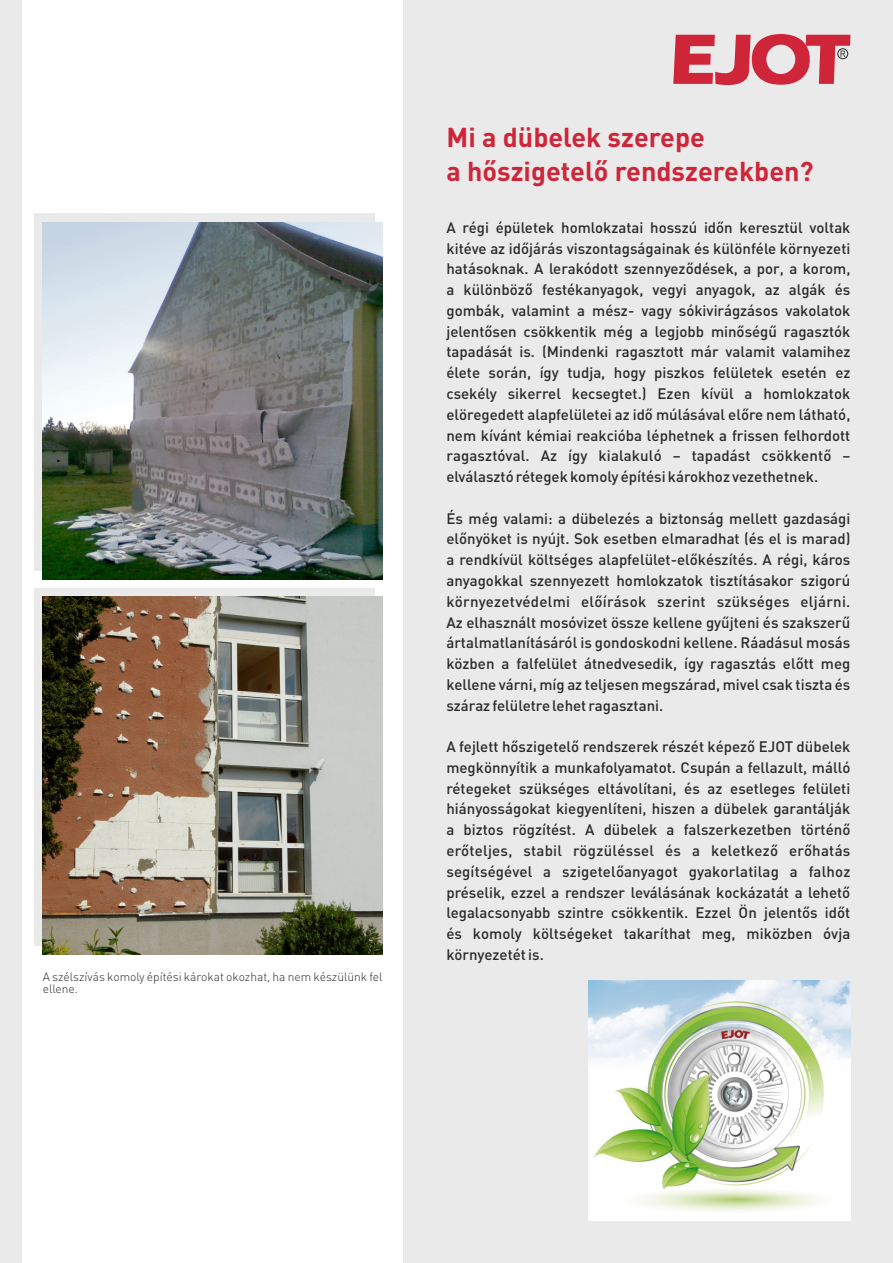
<style>
.page{position:relative;width:893px;height:1263px;background:#fff}
.page>*{position:absolute;margin:0;border:0;box-sizing:border-box;transform-origin:0 0}
.t1{font:700 27px/34px "DINCE";color:#ce2539}
.t2{font:500 15px/20.7px "DINCE";color:#2b2a29;text-align:justify}
.t3{font:300 12px/12.6px "DINCE";color:#2b2a29}
.t4{font:9px "Arial";color:#2b2a29;scale:.86 1}
</style>
<div class="page">
<div style="left:404px;top:0;width:489px;height:1263px;background:#ebeaea"></div>
<img style="left:588px;top:980px;width:262px;height:240px">
<div style="left:0;top:0;width:21px;height:1263px;background:#ebeaea"></div>
<div style="left:34px;top:214px;width:340px;height:357px;background:#ebeaea"></div>
<div style="left:34px;top:588px;width:340px;height:358px;background:#ebeaea"></div>
<img style="left:43px;top:222px;width:340px;height:358px">
<img style="left:43px;top:597px;width:340px;height:357px">
<svg style="left:673px;top:34px;width:177px;height:51px"></svg>
<div style="left:837px;top:48px;width:11px;height:11px;border:1px solid #2b2a29;border-radius:50%"></div>
<p class="t3" style="left:43px;top:971px;width:341px">A szélszívás komoly építési károkat okozhat, ha nem készülünk fel ellene.</p>
<p class="t4" style="left:840px;top:50px;width:8px">R</p>
<h1 class="t1" style="left:446px;top:122px;width:369px">Mi a dübelek szerepe<br>a hőszigetelő rendszerekben?</h1>
<p class="t2" style="left:446px;top:218px;width:406px">A régi épületek homlokzatai hosszú időn keresztül voltak kitéve az időjárás viszontagságainak és különféle környezeti hatásoknak. A lerakódott szennyeződések, a por, a korom, a különböző festékanyagok, vegyi anyagok, az algák és gombák, valamint a mész- vagy sókivirágzásos vakolatok jelentősen csökkentik még a legjobb minőségű ragasztók tapadását is. (Mindenki ragasztott már valamit valamihez élete során, így tudja, hogy piszkos felületek esetén ez csekély sikerrel kecsegtet.) Ezen kívül a homlokzatok elöregedett alapfelületei az idő múlásával előre nem látható, nem kívánt kémiai reakcióba léphetnek a frissen felhordott ragasztóval. Az így kialakuló – tapadást csökkentő – elválasztó rétegek komoly építési károkhoz vezethetnek.</p>
<p class="t2" style="left:446px;top:509px;width:405px">És még valami: a dübelezés a biztonság mellett gazdasági előnyöket is nyújt. Sok esetben elmaradhat (és el is marad) a rendkívül költséges alapfelület-előkészítés. A régi, káros anyagokkal szennyezett homlokzatok tisztításakor szigorú környezetvédelmi előírások szerint szükséges eljárni.<br>Az elhasznált mosóvizet össze kellene gyűjteni és szakszerű ártalmatlanításáról is gondoskodni kellene. Ráadásul mosás közben a falfelület átnedvesedik, így ragasztás előtt meg kellene várni, míg az teljesen megszárad, mivel csak tiszta és száraz felületre lehet ragasztani.</p>
<p class="t2" style="left:446px;top:737px;width:405px">A fejlett hőszigetelő rendszerek részét képező EJOT dübelek megkönnyítik a munkafolyamatot. Csupán a fellazult, málló rétegeket szükséges eltávolítani, és az esetleges felületi hiányosságokat kiegyenlíteni, hiszen a dübelek garantálják a biztos rögzítést. A dübelek a falszerkezetben történő erőteljes, stabil rögzüléssel és a keletkező erőhatás segítségével a szigetelőanyagot gyakorlatilag a falhoz préselik, ezzel a rendszer leválásának kockázatát a lehető legalacsonyabb szintre csökkentik. Ezzel Ön jelentős időt és komoly költségeket takaríthat meg, miközben óvja környezetét is.</p>
</div>
